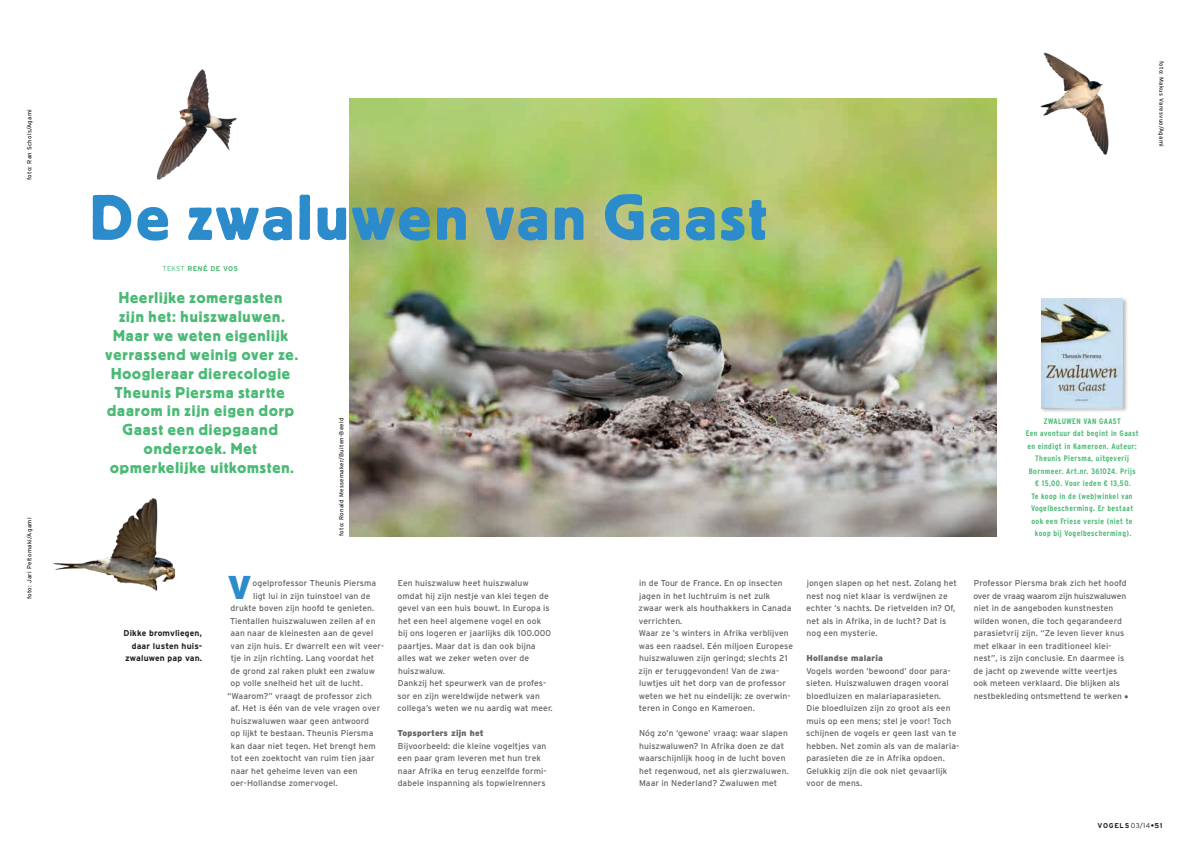
<style>
.page{position:relative;width:1191px;height:842px;background:#fff}
.page>*{position:absolute;margin:0;border:0;box-sizing:border-box;transform-origin:0 0}
.artikel_kop{font:64.2px "Block BE";letter-spacing:.05em;color:#2c8bcb}
.t1{font:900 33px "Interstate";color:#2c8bcb}
.Standaard{font:15.7px/18.9px "Block BE";letter-spacing:.06em;color:#4aba75;text-align:center}
.t2{font:8.5px/12.5px "Interstate";letter-spacing:.01em;color:#636366}
.prachtvogel_brood_te{font:700 8.5px/12.5px "Interstate";letter-spacing:.02em;color:#231f20;text-align:right}
.t3{font:900 8.5px "Interstate";letter-spacing:.02em;color:#636366}
.t4{font:700 condensed 8px/12.5px "Interstate";letter-spacing:.05em;color:#4aba75;text-align:center}
.credit_tekst{font:700 7px "Interstate";letter-spacing:.05em;color:#4aba75}
.t5{font:700 7px "Interstate";letter-spacing:.1em;color:#231f20}
.credit_foto_soort{font:6px "Interstate";letter-spacing:.05em;color:#231f20}
.s1{font-weight:300}
.s2{font-family:"Weidemann";font-weight:500;font-size:9px}
</style>
<div class="page">
<img style="left:349px;top:99px;width:647px;height:437px">
<img style="left:53px;top:498px;width:123px;height:93px">
<img style="left:156px;top:69px;width:81px;height:111px">
<img style="left:1040px;top:52px;width:69px;height:103px">
<div style="left:1040px;top:297px;width:88px;height:116px;background:#231f20;opacity:.3"></div>
<img style="left:1041px;top:299px;width:82px;height:109px">
<p class="credit_foto_soort" style="left:26px;top:180px;width:72px;rotate:-90deg">foto: Ran Schols/Agami</p>
<p class="credit_foto_soort" style="left:26px;top:599px;width:83px;rotate:-90deg">foto: Jari Peltomaki/Agami</p>
<p class="credit_foto_soort" style="left:1165px;top:61px;width:87px;rotate:90deg">foto: Makus Varesvuo/Agami</p>
<p class="artikel_kop" style="left:90px;top:181px;width:677px">De zwaluwen van Gaast</p>
<p class="credit_tekst" style="left:163px;top:264px;width:77px"><span class="s1">TEKST</span> RENÉ DE VOS</p>
<p class="Standaard" style="left:106px;top:288px;width:194px">Heerlijke zomergasten<br>zijn het: huiszwaluwen.<br>Maar we weten eigenlijk verrassend weinig over ze.<br>Hoogleraar dierecologie<br>Theunis Piersma startte daarom in zijn eigen dorp<br>Gaast een diepgaand onderzoek. Met opmerkelijke uitkomsten.</p>
<p class="credit_foto_soort" style="left:338px;top:536px;width:120px;rotate:-90deg">foto: Ronald Messemaker/Buiten-Beeld</p>
<p class="t4" style="left:1025px;top:414px;width:115px">ZWALUWEN VAN GAAST<br>Een avontuur dat begint in Gaast en eindigt in Kameroen. Auteur:<br>Theunis Piersma, uitgeverij<br>Bornmeer. Art.nr. 361024. Prijs<br>€ 15,00. Voor leden € 13,50.<br>Te koop in de (web)winkel van<br>Vogelbescherming. Er bestaat ook een Friese versie (niet te koop bij Vogelbescherming).</p>
<p class="prachtvogel_brood_te" style="left:123px;top:627px;width:80px">Dikke bromvliegen, daar lusten huis&shy;zwaluwen pap van.</p>
<p class="t1" style="left:227px;top:568px;width:26px">V</p>
<p class="t2" style="left:252px;top:577px;width:125px">ogelprofessor Theunis Piersma</p>
<p class="t2" style="left:253px;top:589px;width:119px">ligt lui in zijn tuinstoel van de</p>
<p class="t2" style="left:231px;top:602px;width:145px">drukte boven zijn hoofd te genieten.</p>
<p class="t2" style="left:230px;top:614px;width:147px">Tientallen huiszwaluwen zeilen af en</p>
<p class="t2" style="left:230px;top:627px;width:144px">aan naar de kleinesten aan de gevel</p>
<p class="t2" style="left:231px;top:639px;width:155px">van zijn huis. Er dwarrelt een wit veer-</p>
<p class="t2" style="left:231px;top:652px;width:145px">tje in zijn richting. Lang voordat het</p>
<p class="t2" style="left:231px;top:664px;width:146px">de grond zal raken plukt een zwaluw</p>
<p class="t2" style="left:230px;top:677px;width:134px">op volle snelheid het uit de lucht.</p>
<p class="t2" style="left:230px;top:689px;width:151px;text-indent:-3px">“Waarom?” vraagt de professor zich af. Het is één van de vele vragen over huiszwaluwen waar geen antwoord op lijkt te bestaan. Theunis Piersma kan daar niet tegen. Het brengt hem tot een zoektocht van ruim tien jaar naar het geheime leven van een oer-Hollandse zomervogel.</p>
<p class="t2" style="left:397px;top:577px;width:155px">Een huiszwaluw heet huiszwaluw omdat hij zijn nestje van klei tegen de gevel van een huis bouwt. In Europa is het een heel algemene vogel en ook bij ons logeren er jaarlijks dik 100.000 paartjes. Maar dat is dan ook bijna alles wat we zeker weten over de huiszwaluw.</p>
<p class="t2" style="left:397px;top:677px;width:157px">Dankzij het speurwerk van de profes&shy;sor en zijn wereldwijde netwerk van collega’s weten we nu aardig wat meer.</p>
<p class="t3" style="left:397px;top:728px;width:87px">Topsporters zijn het</p>
<p class="t2" style="left:397px;top:739px;width:150px">Bijvoorbeeld: die kleine vogeltjes van een paar gram leveren met hun trek naar Afrika en terug eenzelfde formi&shy;dabele inspanning als topwielrenners</p>
<p class="t2" style="left:638px;top:577px;width:154px">in de Tour de France. En op insecten jagen in het luchtruim is net zulk zwaar werk als houthakkers in Canada verrichten.</p>
<p class="t2" style="left:638px;top:627px;width:156px">Waar ze ’s winters in Afrika verblijven was een raadsel. Eén miljoen Europese huiszwaluwen zijn geringd; slechts 21 zijn er teruggevonden! Van de zwa&shy;luwtjes uit het dorp van de professor weten we het nu eindelijk: ze overwin&shy;teren in Congo en Kameroen.</p>
<p class="t2" style="left:639px;top:727px;width:151px">Nóg zo’n ‘gewone’ vraag: waar slapen huiszwaluwen? In Afrika doen ze dat waarschijnlijk hoog in de lucht boven het regenwoud, net als gierzwaluwen.<br>Maar in Nederland? Zwaluwen met</p>
<p class="t2" style="left:806px;top:577px;width:152px">jongen slapen op het nest. Zolang het nest nog niet klaar is verdwijnen ze echter ’s nachts. De rietvelden in? Of, net als in Afrika, in de lucht? Dat is nog een mysterie.</p>
<p class="t3" style="left:806px;top:653px;width:78px">Hollandse malaria</p>
<p class="t2" style="left:806px;top:664px;width:155px">Vogels worden ‘bewoond’ door para&shy;sieten. Huiszwaluwen dragen vooral bloedluizen en malariaparasieten.<br>Die bloedluizen zijn zo groot als een muis op een mens; stel je voor! Toch schijnen de vogels er geen last van te hebben. Net zomin als van de malaria&shy;parasieten die ze in Afrika opdoen.<br>Gelukkig zijn die ook niet gevaarlijk voor de mens.</p>
<p class="t2" style="left:973px;top:577px;width:157px">Professor Piersma brak zich het hoofd over de vraag waarom zijn huiszwaluwen niet in de aangeboden kunstnesten wilden wonen, die toch gegarandeerd parasietvrij zijn. “Ze leven liever knus met elkaar in een traditioneel klei&shy;nest”, is zijn conclusie. En daarmee is de jacht op zwevende witte veertjes ook meteen verklaard. Die blijken als nestbekleding ontsmettend te werken <span class="s2">•</span></p>
<p class="t5" style="left:1097px;top:821px;width:66px">VOGELS <span class="s1">03/14</span>•51</p>
</div>
